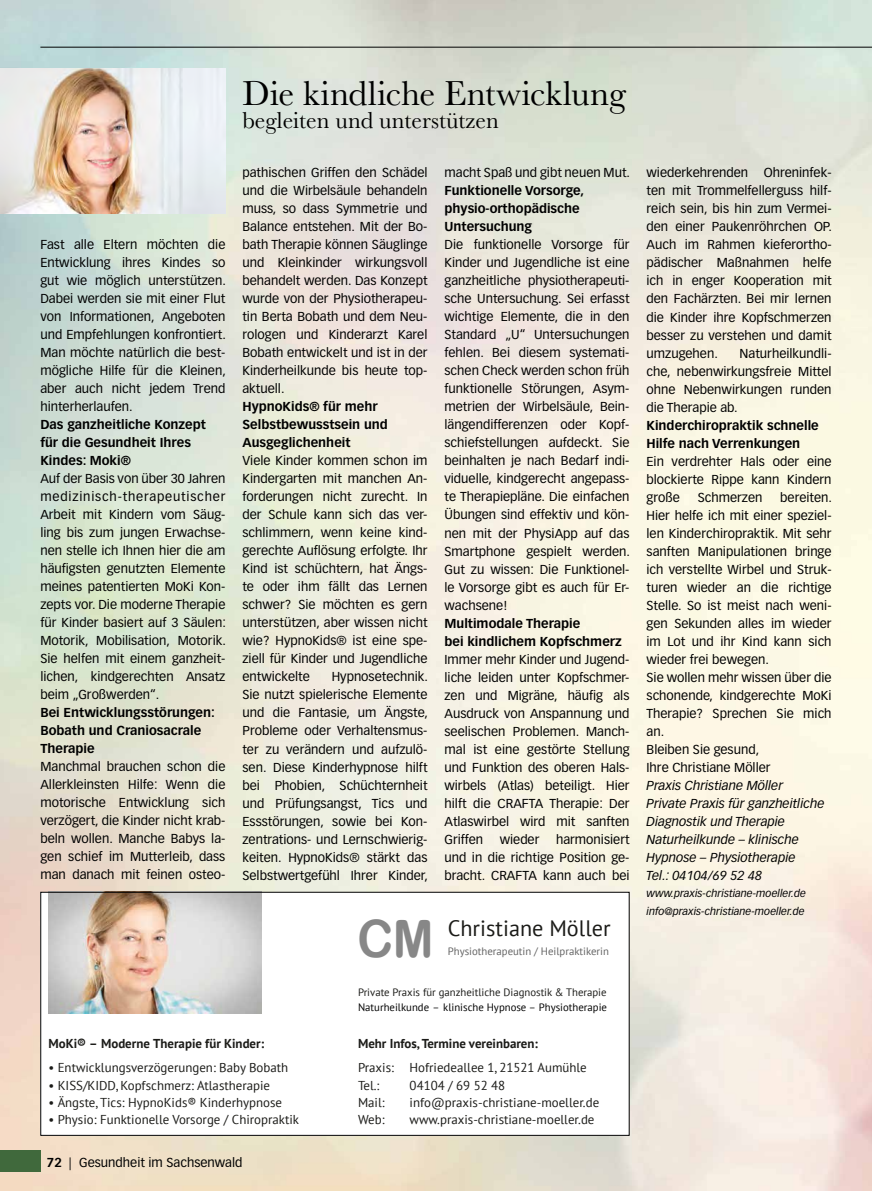
<style>
.page{position:relative;width:872px;height:1191px;background:#fff}
.page>*{position:absolute;margin:0;border:0;box-sizing:border-box;transform-origin:0 0}
.t1{font:51.6px "Arial Rounded MT Bold";color:#878787;scale:.95 1}
.t2{font:36px "Baskerville";letter-spacing:.005em;color:#000}
.t3{font:24px "Baskerville";color:#000}
.t4{font:22.2px "PT Sans";color:#1b1b18}
.t5{font:12.9px/17.2px "PT Sans";color:#1b1b18}
.t6{font:700 12.9px "PT Sans";color:#1b1b18}
.t7{font:12.75px/18px "Vectora LT Pro";color:#000;text-align:justify}
.t8{font:700 12.75px/18px "Vectora LT Pro";color:#000}
.t9{font:italic 12.75px/18px "Vectora LT Pro";color:#000}
.t10{font:10.8px "PT Sans";color:#1b1b18}
.t11{font:10.8px "PT Sans";color:#020202}
.t12{font:10.8px "PT Sans";color:#636363}
.t13{font:italic 10.5px/18px "Vectora LT Pro";color:#000}
.s1{font-weight:700}
</style>
<div class="page">
<img style="left:0;top:0;width:872px;height:1191px">
<hr style="left:40px;top:47px;width:832px;height:1px;background:#000">
<div style="left:0;top:1150px;width:40px;height:21px;background:#40693c"></div>
<img style="left:0;top:68px;width:225px;height:145px">
<div style="left:41px;top:892px;width:588px;height:243px;background:#fff"></div>
<img style="left:49px;top:894px;width:212px;height:119px">
<div style="left:40px;top:892px;width:589px;height:243px;border:1px solid #000"></div>
<p class="t7" style="left:40px;top:236px;width:187px">Fast alle Eltern möchten die Entwicklung ihres Kindes so gut wie möglich unterstützen.<br>Dabei werden sie mit einer Flut von Informationen, Angeboten und Empfehlungen konfrontiert.<br>Man möchte natürlich die best&shy;mögliche Hilfe für die Kleinen, aber auch nicht jedem Trend hinterherlaufen.</p>
<p class="t8" style="left:40px;top:415px;width:167px">Das ganzheitliche Konzept für die Gesundheit Ihres<br>Kindes: Moki®</p>
<p class="t7" style="left:40px;top:470px;width:187px">Auf der Basis von über 30 Jahren medizinisch-therapeutischer Arbeit mit Kindern vom Säug&shy;ling bis zum jungen Erwachse&shy;nen stelle ich Ihnen hier die am häufigsten genutzten Elemente meines patentierten MoKi Kon&shy;zepts vor. Die moderne Therapie für Kinder basiert auf 3 Säulen:<br>Motorik, Mobilisation, Motorik.<br>Sie helfen mit einem ganzheit&shy;lichen, kindgerechten Ansatz beim „Großwerden“.</p>
<p class="t8" style="left:40px;top:704px;width:176px">Bei Entwicklungsstörungen:<br>Bobath und Craniosacrale<br>Therapie</p>
<p class="t7" style="left:40px;top:758px;width:186px">Manchmal brauchen schon die Allerkleinsten Hilfe: Wenn die motorische Entwicklung sich verzögert, die Kinder nicht krab&shy;beln wollen. Manche Babys la&shy;gen schief im Mutterleib, dass man danach mit feinen osteo-</p>
<h2 class="t2" style="left:242px;top:70px;width:385px">Die kindliche Entwicklung</h2>
<h3 class="t3" style="left:242px;top:104px;width:258px">begleiten und unterstützen</h3>
<p class="t7" style="left:242px;top:164px;width:186px">pathischen Griffen den Schädel und die Wirbelsäule behandeln muss, so dass Symmetrie und Balance entstehen. Mit der Bo&shy;bath Therapie können Säuglinge und Kleinkinder wirkungsvoll behandelt werden. Das Konzept wurde von der Physiotherapeu&shy;tin Berta Bobath und dem Neu&shy;rologen und Kinderarzt Karel Bobath entwickelt und ist in der Kinderheilkunde bis heute top&shy;aktuell.</p>
<p class="t8" style="left:242px;top:398px;width:147px">HypnoKids® für mehr<br>Selbstbewusstsein und<br>Ausgeglichenheit</p>
<p class="t7" style="left:242px;top:452px;width:186px">Viele Kinder kommen schon im Kindergarten mit manchen An&shy;forderungen nicht zurecht. In der Schule kann sich das ver&shy;schlimmern, wenn keine kind&shy;gerechte Auflösung erfolgte. Ihr Kind ist schüchtern, hat Ängs&shy;te oder ihm fällt das Lernen schwer? Sie möchten es gern unterstützen, aber wissen nicht wie? HypnoKids® ist eine spe&shy;ziell für Kinder und Jugendliche entwickelte</p>
<p class="t7" style="left:242px;top:668px;width:187px;text-indent:89px">Hypnosetechnik.<br>Sie nutzt spielerische Elemente und die Fantasie, um Ängste, Probleme oder Verhaltensmus&shy;ter zu verändern und aufzulö&shy;sen. Diese Kinderhypnose hilft bei Phobien, Schüchternheit und Prüfungsangst, Tics und Essstörungen, sowie bei Kon&shy;zentrations- und Lernschwierig&shy;keiten. HypnoKids® stärkt das Selbstwertgefühl Ihrer Kinder,</p>
<p class="t7" style="left:444px;top:164px;width:187px">macht Spaß und gibt neuen Mut.</p>
<p class="t8" style="left:444px;top:182px;width:141px">Funktionelle Vorsorge, physio-orthopädische<br>Untersuchung</p>
<p class="t7" style="left:444px;top:236px;width:187px">Die funktionelle Vorsorge für Kinder und Jugendliche ist eine ganzheitliche physiotherapeuti&shy;sche Untersuchung. Sei erfasst wichtige Elemente, die in den Standard „U“ Untersuchungen fehlen. Bei diesem systemati&shy;schen Check werden schon früh funktionelle Störungen, Asym&shy;metrien der Wirbelsäule, Bein&shy;längendifferenzen oder Kopf&shy;schiefstellungen aufdeckt. Sie beinhalten je nach Bedarf indi&shy;viduelle, kindgerecht angepass&shy;te Therapiepläne. Die einfachen Übungen sind effektiv und kön&shy;nen mit der PhysiApp auf das Smartphone gespielt werden.<br>Gut zu wissen: Die Funktionel&shy;le Vorsorge gibt es auch für Er&shy;wachsene!</p>
<p class="t8" style="left:444px;top:614px;width:179px">Multimodale Therapie<br>bei kindlichem Kopfschmerz</p>
<p class="t7" style="left:444px;top:650px;width:186px">Immer mehr Kinder und Jugend&shy;liche leiden unter Kopfschmer&shy;zen und Migräne, häufig als Ausdruck von Anspannung und seelischen Problemen. Manch&shy;mal ist eine gestörte Stellung und Funktion des oberen Hals&shy;wirbels (Atlas) beteiligt. Hier hilft die CRAFTA Therapie: Der Atlaswirbel wird mit sanften Griffen</p>
<p class="t7" style="left:444px;top:830px;width:186px;text-indent:112px">harmonisiert und in die richtige Position ge&shy;bracht. CRAFTA kann auch bei</p>
<p class="t7" style="left:500px;top:830px;width:41px">wieder</p>
<h1 class="t1" style="left:357px;top:908px;width:82px">CM</h1>
<h3 class="t4" style="left:448px;top:914px;width:164px">Christiane Möller</h3>
<p class="t12" style="left:448px;top:944px;width:163px">Physiotherapeutin / Heilpraktikerin</p>
<p class="t10" style="left:358px;top:985px;width:250px">Private Praxis für ganzheitliche Diagnostik &amp; Therapie</p>
<p class="t11" style="left:358px;top:1000px;width:250px">Naturheilkunde – klinische Hypnose – Physiotherapie</p>
<p class="t6" style="left:48px;top:1034px;width:217px">MoKi® – Moderne Therapie für Kinder:</p>
<p class="t6" style="left:358px;top:1034px;width:181px">Mehr Infos, Termine vereinbaren:</p>
<p class="t5" style="left:48px;top:1059px;width:241px">• Entwicklungsverzögerungen: Baby Bobath</p>
<p class="t5" style="left:48px;top:1076px;width:223px">• KISS/KIDD, Kopfschmerz: Atlastherapie</p>
<p class="t5" style="left:48px;top:1093px;width:235px">• Ängste, Tics: HypnoKids® Kinderhypnose</p>
<p class="t5" style="left:48px;top:1110px;width:252px">• Physio: Funktionelle Vorsorge / Chiropraktik</p>
<p class="t5" style="left:358px;top:1059px;width:230px">Praxis: Hofriedeallee 1, 21521 Aumühle<br>Tel.:</p>
<p class="t5" style="left:409px;top:1076px;width:97px">04104 / 69 52 48</p>
<p class="t5" style="left:358px;top:1093px;width:28px">Mail:</p>
<p class="t5" style="left:409px;top:1093px;width:191px">info@praxis-christiane-moeller.de</p>
<p class="t5" style="left:358px;top:1110px;width:28px">Web:</p>
<p class="t5" style="left:409px;top:1110px;width:186px">www.praxis-christiane-moeller.de</p>
<p class="t7" style="left:47px;top:1154px;width:197px"><span class="s1">72</span> | Gesundheit im Sachsenwald</p>
<p class="t7" style="left:646px;top:164px;width:187px">wiederkehrenden Ohreninfek&shy;ten mit Trommelfellerguss hilf&shy;reich sein, bis hin zum Vermei&shy;den einer Paukenröhrchen OP.<br>Auch im Rahmen kieferortho&shy;pädischer Maßnahmen helfe ich in enger Kooperation mit den Fachärzten. Bei mir lernen die Kinder ihre Kopfschmerzen besser zu verstehen und damit umzugehen.</p>
<p class="t7" style="left:646px;top:344px;width:186px;text-indent:93px">Naturheilkundli&shy;che, nebenwirkungsfreie Mittel ohne Nebenwirkungen runden die Therapie ab.</p>
<p class="t8" style="left:646px;top:416px;width:174px">Kinderchiropraktik schnelle<br>Hilfe nach Verrenkungen</p>
<p class="t7" style="left:646px;top:452px;width:186px">Ein verdrehter Hals oder eine blockierte Rippe kann Kindern große</p>
<p class="t7" style="left:646px;top:488px;width:187px;text-align:left;text-indent:134px">bereiten.<br>Hier helfe ich mit einer speziel&shy;len Kinderchiropraktik. Mit sehr sanften Manipulationen bringe ich verstellte Wirbel und Struk&shy;turen wieder an die richtige<br>Stelle. So ist meist nach weni&shy;gen Sekunden alles im wieder im Lot und ihr Kind kann sich wieder frei bewegen.<br>Sie wollen mehr wissen über die schonende, kindgerechte MoKi<br>Therapie? Sprechen Sie mich an.<br>Bleiben Sie gesund,<br>Ihre Christiane Möller</p>
<p class="t9" style="left:646px;top:776px;width:179px">Praxis Christiane Möller<br>Private Praxis für ganzheitliche<br>Diagnostik und Therapie<br>Naturheilkunde – klinische<br>Hypnose – Physiotherapie<br>Tel.: 04104/69 52 48</p>
<p class="t13" style="left:646px;top:884px;width:161px">www.praxis-christiane-moeller.de info@praxis-christiane-moeller.de</p>
<p class="t7" style="left:697px;top:488px;width:66px">Schmerzen</p>
</div>
